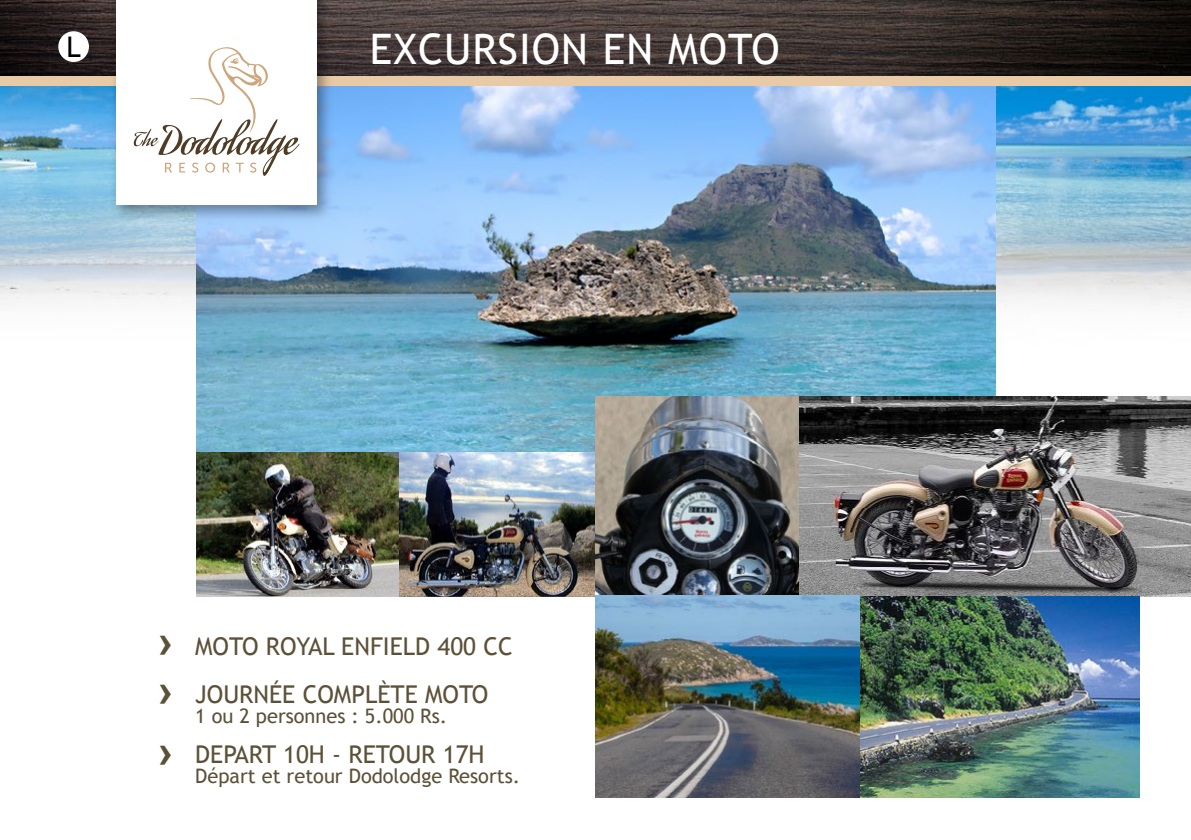
<style>
.page{position:relative;width:1191px;height:840px;background:#fff}
.page>*{position:absolute;margin:0;border:0;box-sizing:border-box;transform-origin:0 0}
.t1{font:42px "Trebuchet MS";letter-spacing:.025em;color:#fff}
.t2{font:700 41.8px/49.2px "Arial";color:#5c5138}
.t3{font:28.4px "Trebuchet MS";color:#000}
.t4{font:24.4px/48px "Trebuchet MS";color:#5c5138}
.t5{font:20px "Trebuchet MS";color:#5c5138}
</style>
<div class="page">
<img style="left:995px;top:86px;width:196px;height:272px">
<img style="left:0;top:86px;width:196px;height:219px">
<img style="left:196px;top:86px;width:799px;height:366px">
<img style="left:798px;top:396px;width:393px;height:200px">
<img style="left:398px;top:452px;width:197px;height:144px">
<img style="left:595px;top:396px;width:203px;height:199px">
<img style="left:859px;top:596px;width:280px;height:201px">
<img style="left:196px;top:452px;width:202px;height:144px">
<img style="left:595px;top:595px;width:264px;height:202px">
<img style="left:0;top:0;width:1191px;height:86px">
<div style="left:0;top:76px;width:1191px;height:9px;background:#e8caa6"></div>
<img style="left:104px;top:0;width:236px;height:227px">
<div style="left:116px;top:0;width:201px;height:204px;background:#fff"></div>
<svg style="left:134px;top:47px;width:165px;height:129px"></svg>
<div style="left:58px;top:31px;width:31px;height:31px;background:#fff;border-radius:50%"></div>
<p class="t3" style="left:66px;top:30px;width:16px">L</p>
<h1 class="t1" style="left:370px;top:25px;width:411px">EXCURSION EN MOTO</h1>
<h2 class="t2" style="left:159px;top:617px;width:15px">› ›</h2>
<h2 class="t2" style="left:159px;top:727px;width:15px">›</h2>
<p class="t4" style="left:195px;top:622px;width:319px">MOTO ROYAL ENFIELD 400 CC<br>JOURNÉE COMPLÈTE MOTO</p>
<p class="t5" style="left:195px;top:703px;width:253px">1 ou 2 personnes : 5.000 Rs.</p>
<p class="t4" style="left:195px;top:730px;width:291px">DEPART 10H - RETOUR 17H</p>
<p class="t5" style="left:195px;top:763px;width:326px">Départ et retour Dodolodge Resorts.</p>
</div>
